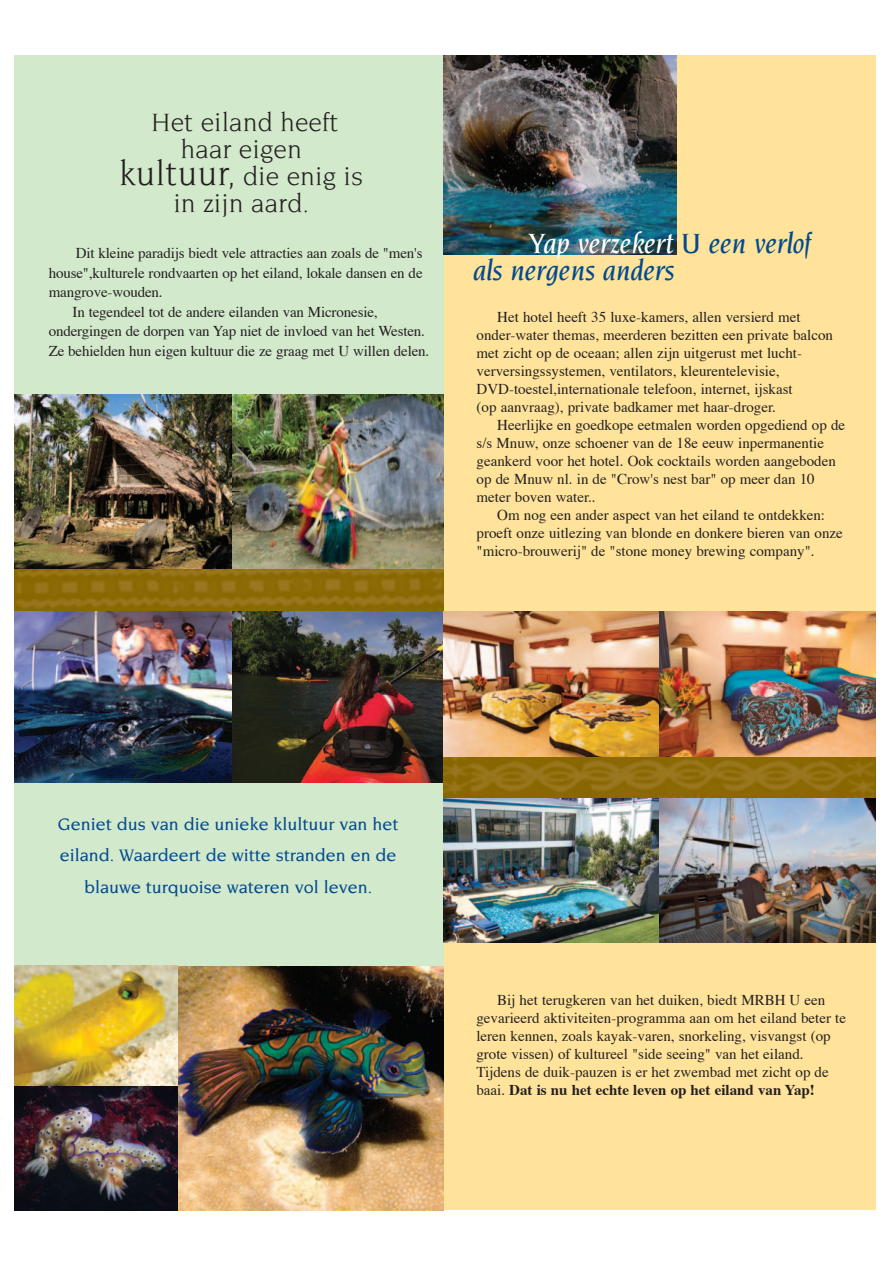
<style>
.page{position:relative;width:893px;height:1263px;background:#fff}
.page>*{position:absolute;margin:0;border:0;box-sizing:border-box;transform-origin:0 0}
.t1{font:italic 500 30px/27px "Novarese";letter-spacing:-.01em;color:#004a8d}
.t2{font:27px/27px "Novarese";color:#231f20;text-align:center}
.t3{font:500 18px/31.5px "Novarese";color:#004a8d;text-align:center}
.t4{font:15px/18px "Times";color:#231f20}
.s1{font-size:36px}
.s2{color:#fff}
.s3{font-weight:700}
</style>
<div class="page">
<div style="left:15px;top:55px;width:429px;height:943px;background:#d3e9cc"></div>
<img style="left:177px;top:966px;width:267px;height:244px">
<img style="left:231px;top:395px;width:213px;height:174px">
<img style="left:15px;top:395px;width:216px;height:174px">
<img style="left:15px;top:610px;width:429px;height:173px">
<img style="left:15px;top:610px;width:216px;height:172px">
<img style="left:15px;top:569px;width:429px;height:41px">
<img style="left:15px;top:966px;width:162px;height:120px">
<img style="left:15px;top:1086px;width:162px;height:124px">
<div style="left:444px;top:55px;width:432px;height:1155px;background:#ffe39a"></div>
<img style="left:444px;top:611px;width:215px;height:146px">
<img style="left:659px;top:611px;width:217px;height:146px">
<img style="left:444px;top:798px;width:215px;height:144px">
<img style="left:659px;top:798px;width:217px;height:144px">
<img style="left:444px;top:55px;width:232px;height:200px">
<svg style="left:444px;top:757px;width:432px;height:41px;background:#8e6d0c"></svg>
<h2 class="t2" style="left:119px;top:110px;width:245px">Het eiland heeft haar eigen <span class="s1">kultuur,</span> die enig is in zijn aard.</h2>
<p class="t4" style="left:76px;top:246px;width:348px">Dit kleine paradijs biedt vele attracties aan zoals de "men's</p>
<p class="t4" style="left:49px;top:265px;width:375px">house",kulturele rondvaarten op het eiland, lokale dansen en de</p>
<p class="t4" style="left:49px;top:285px;width:115px">mangrove-wouden.</p>
<p class="t4" style="left:73px;top:304px;width:307px">In tegendeel tot de andere eilanden van Micronesie,</p>
<p class="t4" style="left:49px;top:324px;width:378px">ondergingen de dorpen van Yap niet de invloed van het Westen.</p>
<p class="t4" style="left:49px;top:343px;width:382px">Ze behielden hun eigen kultuur die ze graag met U willen delen.</p>
<h1 class="t1" style="left:473px;top:232px;width:339px;text-indent:56px"><span class="s2">Yap verzekert</span> U een verlof als nergens anders</h1>
<p class="t4" style="left:477px;top:309px;width:358px;text-indent:21px">Het hotel heeft 35 luxe-kamers, allen versierd met onder-water themas, meerderen bezitten een private balcon met zicht op de oceaan; allen zijn uitgerust met lucht&shy;verversingssystemen, ventilators, kleurentelevisie, DVD-toestel,internationale telefoon, internet, ijskast<br>(op aanvraag), private badkamer met haar-droger.</p>
<p class="t4" style="left:477px;top:417px;width:370px;text-indent:21px">Heerlijke en goedkope eetmalen worden opgediend op de s/s Mnuw, onze schoener van de 18e eeuw inpermanentie geankerd voor het hotel. Ook cocktails worden aangeboden op de Mnuw nl. in de "Crow's nest bar" op meer dan 10 meter boven water..</p>
<p class="t4" style="left:477px;top:507px;width:368px;text-indent:21px">Om nog een ander aspect van het eiland te ontdekken: proeft onze uitlezing van blonde en donkere bieren van onze "micro-brouwerij" de "stone money brewing company".</p>
<p class="t3" style="left:58px;top:809px;width:342px">Geniet dus van die unieke klultuur van het eiland. Waardeert de witte stranden en de blauwe turquoise wateren vol leven.</p>
<p class="t4" style="left:476px;top:992px;width:371px;text-indent:21px">Bij het terugkeren van het duiken, biedt MRBH U een gevarieerd aktiviteiten-programma aan om het eiland beter te leren kennen, zoals kayak-varen, snorkeling, visvangst (op grote vissen) of kultureel "side seeing" van het eiland.<br>Tijdens de duik-pauzen is er het zwembad met zicht op de baai. <span class="s3">Dat is nu het echte leven op het eiland van Yap!</span></p>
</div>
